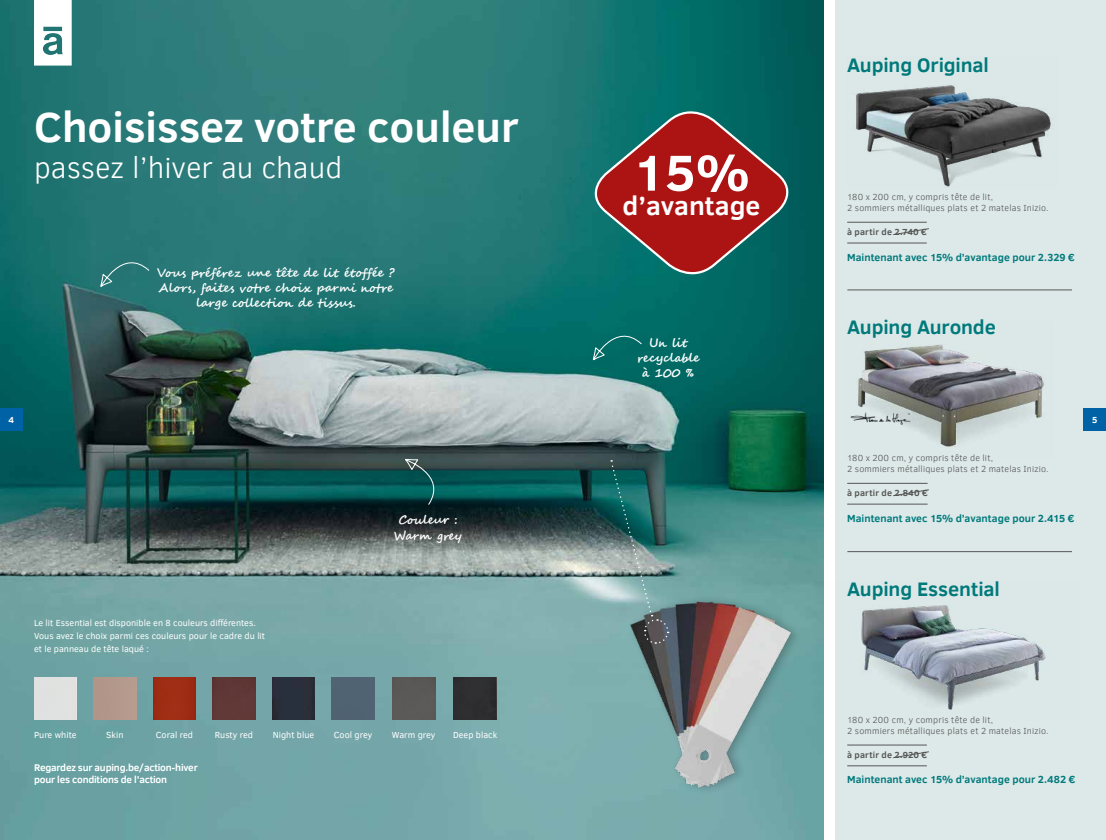
<style>
.page{position:relative;width:1106px;height:840px;background:#fff}
.page>*{position:absolute;margin:0;border:0;box-sizing:border-box;transform-origin:0 0}
.t1{font:700 51.4px "Clear Sans";color:#fff}
.t2{font:700 43px "Clear Sans";color:#fff}
.t3{font:300 30px "Clear Sans";color:#fff}
.t4{font:700 26.7px "Clear Sans";color:#fff}
.t5{font:700 20px "Clear Sans";letter-spacing:-.005em;color:#00797b}
.t6{font:700 12px/15px "Segoe Script";color:#fff;text-align:center}
.t7{font:700 10.5px "Clear Sans";color:#00797b}
.t8{font:700 10px/12px "Clear Sans";letter-spacing:-.02em;color:#fff}
.t9{font:300 9px/10.8px "Clear Sans";letter-spacing:.02em;color:#565655}
.t10{font:9px/13px "Clear Sans";color:#fff}
.t11{font:700 9px "Clear Sans";letter-spacing:.02em;color:#565655}
.t12{font:700 9px "Clear Sans";color:#fff}
</style>
<div class="page">
<div style="left:835px;top:0;width:271px;height:839px;background:#dde9e9"></div>
<img style="left:0;top:0;width:823px;height:839px">
<div style="left:386px;top:438px;width:68px;height:83px;background:#000;opacity:.3"></div>
<svg style="left:404px;top:458px;width:44px;height:47px;background:#195655"></svg>
<div style="left:81px;top:242px;width:85px;height:63px;background:#000;opacity:.3"></div>
<svg style="left:100px;top:246px;width:50px;height:41px;background:#2e7b7a"></svg>
<div style="left:573px;top:315px;width:85px;height:64px;background:#006c66"></div>
<svg style="left:592px;top:335px;width:50px;height:25px"></svg>
<img style="left:856px;top:84px;width:197px;height:103px">
<hr style="left:847px;top:242px;width:79px;height:1px;background:#565655">
<hr style="left:847px;top:222px;width:79px;height:1px;background:#565655">
<svg style="left:893px;top:228px;width:36px;height:7px"></svg>
<img style="left:856px;top:344px;width:188px;height:103px">
<svg style="left:893px;top:489px;width:36px;height:7px"></svg>
<hr style="left:847px;top:503px;width:80px;height:1px;background:#565655">
<hr style="left:847px;top:483px;width:80px;height:1px;background:#565655">
<img style="left:850px;top:409px;width:67px;height:18px">
<img style="left:814px;top:581px;width:232px;height:138px">
<svg style="left:895px;top:751px;width:34px;height:6px"></svg>
<hr style="left:847px;top:765px;width:79px;height:1px;background:#565655">
<hr style="left:847px;top:744px;width:79px;height:1px;background:#565655">
<svg style="left:583px;top:102px;width:216px;height:181px;background:#5b4644"></svg>
<div style="left:627px;top:593px;width:175px;height:202px;background:#68a4a4"></div>
<img style="left:615px;top:578px;width:181px;height:226px">
<svg style="left:610px;top:460px;width:59px;height:184px;background:#558180"></svg>
<div style="left:34px;top:677px;width:43px;height:42px;background:#e0e2e0"></div>
<div style="left:94px;top:677px;width:42px;height:42px;background:#b3988b"></div>
<div style="left:153px;top:677px;width:43px;height:42px;background:#9f2c14"></div>
<div style="left:213px;top:677px;width:42px;height:42px;background:#603837"></div>
<img style="left:272px;top:677px;width:43px;height:42px">
<div style="left:332px;top:677px;width:42px;height:42px;background:#506372"></div>
<div style="left:392px;top:677px;width:43px;height:42px;background:#5b5957"></div>
<div style="left:454px;top:677px;width:42px;height:42px;background:#2e2e30"></div>
<hr style="left:847px;top:289px;width:224px;height:1px;background:#565655">
<hr style="left:847px;top:551px;width:224px;height:1px;background:#565655">
<div style="left:0;top:408px;width:23px;height:23px;background:#0062a6"></div>
<div style="left:1083px;top:408px;width:23px;height:23px;background:#0062a6"></div>
<svg style="left:34px;top:0;width:38px;height:66px"></svg>
<h2 class="t2" style="left:34px;top:95px;width:486px">Choisissez votre couleur</h2>
<h3 class="t3" style="left:34px;top:148px;width:310px">passez l’hiver au chaud</h3>
<h3 class="t6" style="left:157px;top:265px;width:239px">Vous préférez une tête de lit étoffée ?<br>Alors, faites votre choix parmi notre large collection de tissus.</h3>
<h1 class="t1" style="left:633px;top:135px;width:118px">15%</h1>
<h3 class="t4" style="left:622px;top:186px;width:139px">d’avantage</h3>
<h3 class="t6" style="left:637px;top:335px;width:64px">Un lit recyclable à 100 %</h3>
<h3 class="t5" style="left:847px;top:50px;width:143px">Auping Original</h3>
<p class="t9" style="left:847px;top:191px;width:203px">180 x 200 cm, y compris tête de lit,<br>2 sommiers métalliques plats et 2 matelas Inizio.</p>
<p class="t11" style="left:847px;top:225px;width:81px">à partir de 2.740 €</p>
<p class="t7" style="left:847px;top:249px;width:229px">Maintenant avec 15% d’avantage pour 2.329 €</p>
<h3 class="t5" style="left:847px;top:312px;width:150px">Auping Auronde</h3>
<p class="t12" style="left:9px;top:413px;width:7px">4</p>
<p class="t12" style="left:1092px;top:413px;width:7px">5</p>
<p class="t10" style="left:34px;top:615px;width:232px">Le lit Essential est disponible en 8 couleurs différentes.<br>Vous avez le choix parmi ces couleurs pour le cadre du lit et le panneau de tête laqué :</p>
<h3 class="t6" style="left:394px;top:512px;width:70px">Couleur :<br>Warm grey</h3>
<p class="t10" style="left:34px;top:728px;width:44px">Pure white</p>
<p class="t10" style="left:106px;top:728px;width:19px">Skin</p>
<p class="t10" style="left:156px;top:728px;width:39px">Coral red</p>
<p class="t10" style="left:215px;top:728px;width:40px">Rusty red</p>
<p class="t10" style="left:273px;top:728px;width:43px">Night blue</p>
<p class="t10" style="left:334px;top:728px;width:40px">Cool grey</p>
<p class="t10" style="left:392px;top:728px;width:45px">Warm grey</p>
<p class="t10" style="left:453px;top:728px;width:46px">Deep black</p>
<p class="t8" style="left:34px;top:761px;width:165px">Regardez sur auping.be/action-hiver pour les conditions de l’action</p>
<p class="t9" style="left:847px;top:452px;width:203px">180 x 200 cm, y compris tête de lit,<br>2 sommiers métalliques plats et 2 matelas Inizio.</p>
<p class="t11" style="left:847px;top:486px;width:82px">à partir de 2.840 €</p>
<p class="t7" style="left:847px;top:510px;width:228px">Maintenant avec 15% d’avantage pour 2.415 €</p>
<h3 class="t5" style="left:847px;top:573px;width:154px">Auping Essential</h3>
<p class="t9" style="left:847px;top:713px;width:203px">180 x 200 cm, y compris tête de lit,<br>2 sommiers métalliques plats et 2 matelas Inizio.</p>
<p class="t11" style="left:847px;top:747px;width:81px">à partir de 2.920 €</p>
<p class="t7" style="left:847px;top:771px;width:230px">Maintenant avec 15% d’avantage pour 2.482 €</p>
</div>
